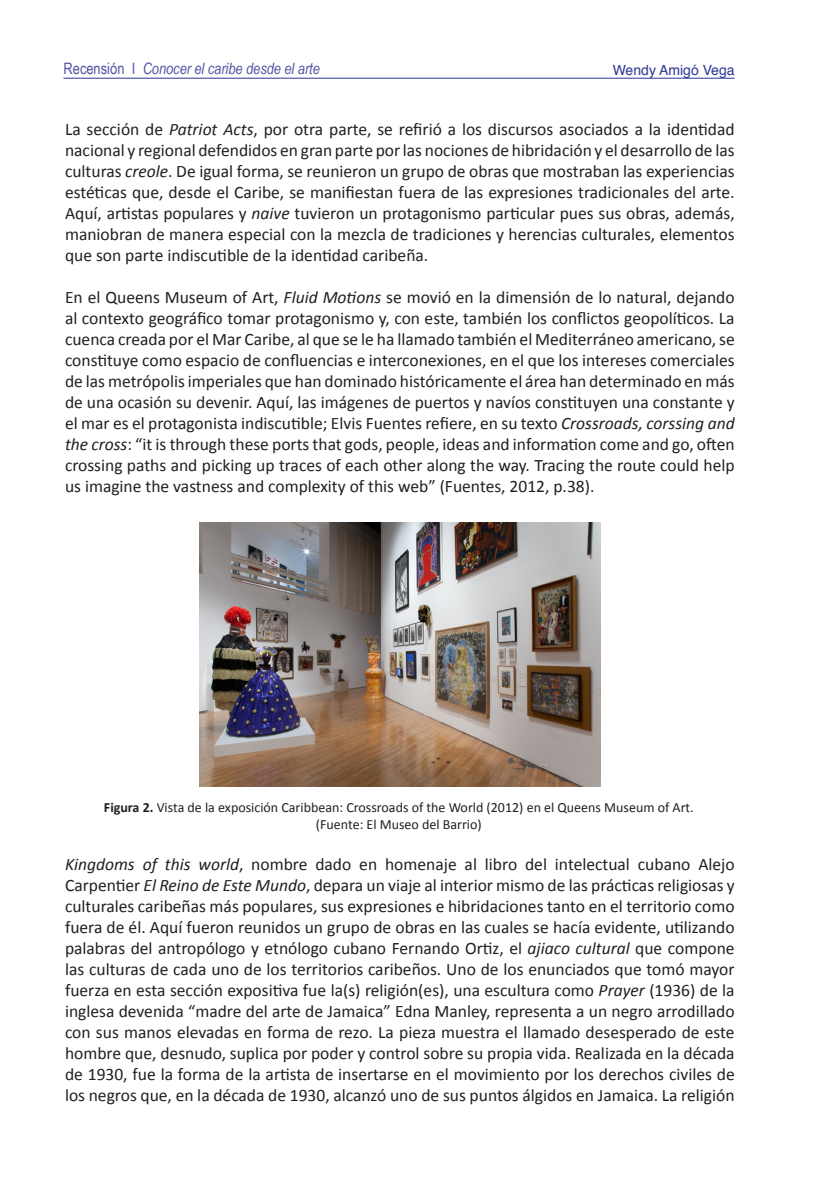
<style>
.page{position:relative;width:834px;height:1191px;background:#fff}
.page>*{position:absolute;margin:0;border:0;box-sizing:border-box;transform-origin:0 0}
.t1{font:17.5px/21px "Calibri";color:#231f20;text-align:justify}
.t2{font:italic 15.75px "Arial Narrow";letter-spacing:-.005em;color:#5255a4}
.Apartados_cuerpo_de{font:14px/16.8px "Calibri";color:#231f20;text-align:center}
.t3{font:14px "Helvetica";color:#2c3795}
.s1{font-style:normal}
.s2{font-style:italic}
.s3{font-weight:700}
</style>
<div class="page">
<hr style="left:63px;top:78px;width:671px;height:1px;background:#2c3795">
<img style="left:199px;top:522px;width:401px;height:265px">
<p class="t2" style="left:63px;top:58px;width:258px"><span class="s1">Recensión I</span> Conocer el caribe desde el arte</p>
<p class="t3" style="left:612px;top:59px;width:123px">Wendy Amigó Vega</p>
<p class="t1" style="left:65px;top:119px;width:671px">La sección de <span class="s2">Patriot Acts</span>, por otra parte, se refirió a los discursos asociados a la identidad nacional y regional defendidos en gran parte por las nociones de hibridación y el desarrollo de las culturas <span class="s2">creole</span>. De igual forma, se reunieron un grupo de obras que mostraban las experiencias estéticas que, desde el Caribe, se manifiestan fuera de las expresiones tradicionales del arte.<br>Aquí, artistas populares y <span class="s2">naive</span> tuvieron un protagonismo particular pues sus obras, además, maniobran de manera especial con la mezcla de tradiciones y herencias culturales, elementos que son parte indiscutible de la identidad caribeña.</p>
<p class="t1" style="left:65px;top:287px;width:671px">En el Queens Museum of Art, <span class="s2">Fluid Motions</span> se movió en la dimensión de lo natural, dejando al contexto geográfico tomar protagonismo y, con este, también los conflictos geopolíticos. La cuenca creada por el Mar Caribe, al que se le ha llamado también el Mediterráneo americano, se constituye como espacio de confluencias e interconexiones, en el que los intereses comerciales de las metrópolis imperiales que han dominado históricamente el área han determinado en más de una ocasión su devenir. Aquí, las imágenes de puertos y navíos constituyen una constante y el mar es el protagonista indiscutible; Elvis Fuentes refiere, en su texto <span class="s2">Crossroads, corssing and the cross</span>: “it is through these ports that gods, people, ideas and information come and go, often crossing paths and picking up traces of each other along the way. Tracing the route could help us imagine the vastness and complexity of this web” (Fuentes, 2012, p.38).</p>
<p class="Apartados_cuerpo_de" style="left:104px;top:799px;width:591px"><span class="s3">Figura 2.</span> Vista de la exposición Caribbean: Crossroads of the World (2012) en el Queens Museum of Art. (Fuente: El Museo del Barrio)</p>
<p class="t1" style="left:65px;top:854px;width:671px"><span class="s2">Kingdoms of this world</span>, nombre dado en homenaje al libro del intelectual cubano Alejo Carpentier <span class="s2">El Reino de Este Mundo</span>, depara un viaje al interior mismo de las prácticas religiosas y culturales caribeñas más populares, sus expresiones e hibridaciones tanto en el territorio como fuera de él. Aquí fueron reunidos un grupo de obras en las cuales se hacía evidente, utilizando palabras del antropólogo y etnólogo cubano Fernando Ortiz, el <span class="s2">ajiaco cultural</span> que compone las culturas de cada uno de los territorios caribeños. Uno de los enunciados que tomó mayor fuerza en esta sección expositiva fue la(s) religión(es), una escultura como <span class="s2">Prayer</span> (1936) de la inglesa devenida “madre del arte de Jamaica” Edna Manley, representa a un negro arrodillado con sus manos elevadas en forma de rezo. La pieza muestra el llamado desesperado de este hombre que, desnudo, suplica por poder y control sobre su propia vida. Realizada en la década de 1930, fue la forma de la artista de insertarse en el movimiento por los derechos civiles de los negros que, en la década de 1930, alcanzó uno de sus puntos álgidos en Jamaica. La religión</p>
</div>
